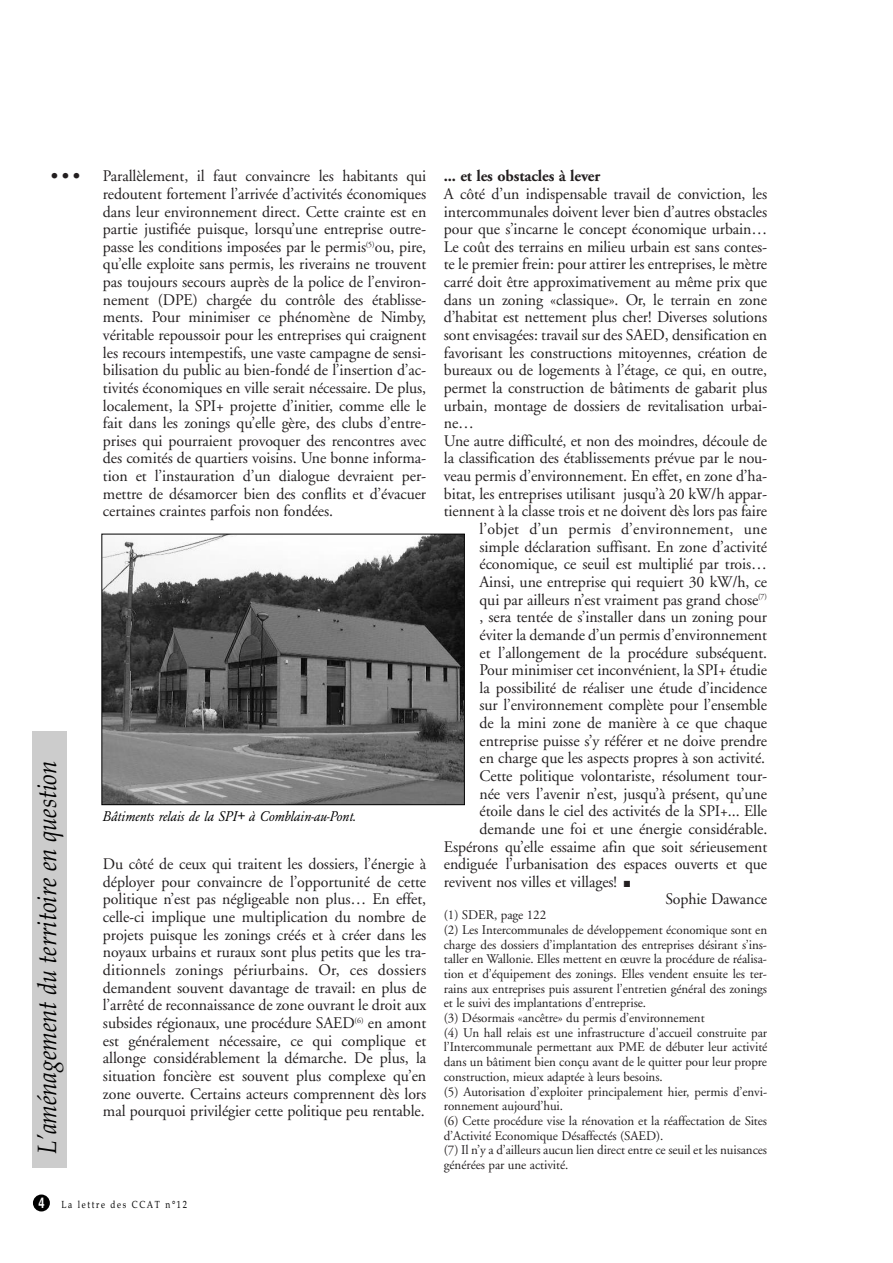
<style>
.page{position:relative;width:893px;height:1263px;background:#fff}
.page>*{position:absolute;margin:0;border:0;box-sizing:border-box;transform-origin:0 0}
.t1{font:italic 26.4px "Book Antiqua";color:#000;scale:.9 1}
.t2{font:17.7px "Helvetica";color:#231f20}
.t3{font:16.2px/17.7px "Adobe Garamond";letter-spacing:-.005em;color:#231f20;text-align:justify}
.t4{font:16.2px "Adobe Garamond";letter-spacing:.015em;color:#231f20}
.t5{font:700 16.2px "Adobe Garamond";letter-spacing:-.005em;color:#231f20}
.t6{font:italic 14.7px "Garamond";letter-spacing:-.005em;color:#000}
.t7{font:13.2px/14.7px "Adobe Garamond";letter-spacing:-.005em;color:#231f20}
.t8{font:10.35px "Book Antiqua";letter-spacing:.2em;color:#000;scale:.8 1}
.s1{font-family:"Helvetica";font-weight:700;font-size:14.7px;color:#fff}
</style>
<div class="page">
<div style="left:32px;top:731px;width:35px;height:437px;background:#ccc"></div>
<img style="left:103px;top:536px;width:360px;height:267px">
<div style="left:101px;top:534px;width:364px;height:271px;border:1px solid #000"></div>
<div style="left:33px;top:1195px;width:17px;height:16px;background:#000;border-radius:50%"></div>
<p class="t2" style="left:51px;top:170px;width:30px">•••</p>
<p class="t3" style="left:103px;top:169px;width:325px">Parallèlement, il faut convaincre les habitants qui redoutent fortement l’arrivée d’activités économiques dans leur environnement direct. Cette crainte est en partie justifiée puisque, lorsqu’une entreprise outre&shy;passe les conditions imposées par le permis<sup>(5)</sup>ou, pire, qu’elle exploite sans permis, les riverains ne trouvent pas toujours secours auprès de la police de l’environ&shy;nement (DPE) chargée du contrôle des établisse&shy;ments. Pour minimiser ce phénomène de Nimby, véritable repoussoir pour les entreprises qui craignent les recours intempestifs, une vaste campagne de sensi&shy;bilisation du public au bien-fondé de l’insertion d’ac&shy;tivités économiques en ville serait nécessaire. De plus, localement, la SPI+ projette d’initier, comme elle le fait dans les zonings qu’elle gère, des clubs d’entre&shy;prises qui pourraient provoquer des rencontres avec des comités de quartiers voisins. Une bonne informa&shy;tion et l’instauration d’un dialogue devraient per&shy;mettre de désamorcer bien des conflits et d’évacuer certaines craintes parfois non fondées.</p>
<h1 class="t1" style="left:37px;top:1154px;width:438px;rotate:-90deg">L’aménagement du territoire en question</h1>
<p class="t6" style="left:103px;top:811px;width:255px">Bâtiments relais de la SPI+ à Comblain-au-Pont.</p>
<p class="t3" style="left:103px;top:857px;width:325px">Du côté de ceux qui traitent les dossiers, l’énergie à déployer pour convaincre de l’opportunité de cette politique n’est pas négligeable non plus… En effet, celle-ci implique une multiplication du nombre de projets puisque les zonings créés et à créer dans les noyaux urbains et ruraux sont plus petits que les tra&shy;ditionnels zonings périurbains. Or, ces dossiers demandent souvent davantage de travail: en plus de l’arrêté de reconnaissance de zone ouvrant le droit aux subsides régionaux, une procédure SAED<sup>(6)</sup> en amont est généralement nécessaire, ce qui complique et allonge considérablement la démarche. De plus, la situation foncière est souvent plus complexe qu’en zone ouverte. Certains acteurs comprennent dès lors mal pourquoi privilégier cette politique peu rentable.</p>
<p class="t8" style="left:38px;top:1200px;width:187px"><span class="s1">4</span> La lettre des CCAT n°12</p>
<p class="t5" style="left:444px;top:170px;width:158px">... et les obstacles à lever</p>
<p class="t3" style="left:444px;top:186px;width:325px">A côté d’un indispensable travail de conviction, les</p>
<p class="t3" style="left:444px;top:204px;width:325px">intercommunales doivent lever bien d’autres obstacles</p>
<p class="t3" style="left:444px;top:222px;width:325px">pour que s’incarne le concept économique urbain…</p>
<p class="t3" style="left:444px;top:239px;width:325px">Le coût des terrains en milieu urbain est sans contes-</p>
<p class="t3" style="left:444px;top:257px;width:325px">te le premier frein: pour attirer les entreprises, le mètre</p>
<p class="t3" style="left:444px;top:275px;width:325px">carré doit être approximativement au même prix que</p>
<p class="t3" style="left:444px;top:292px;width:325px">dans un zoning «classique». Or, le terrain en zone</p>
<p class="t3" style="left:444px;top:310px;width:325px">d’habitat est nettement plus cher! Diverses solutions</p>
<p class="t3" style="left:444px;top:328px;width:325px">sont envisagées: travail sur des SAED, densification en</p>
<p class="t3" style="left:444px;top:345px;width:325px">favorisant les constructions mitoyennes, création de</p>
<p class="t3" style="left:444px;top:363px;width:325px">bureaux ou de logements à l’étage, ce qui, en outre,</p>
<p class="t3" style="left:444px;top:380px;width:325px">permet la construction de bâtiments de gabarit plus</p>
<p class="t3" style="left:444px;top:398px;width:325px">urbain, montage de dossiers de revitalisation urbai-</p>
<p class="t3" style="left:444px;top:416px;width:32px">ne…</p>
<p class="t3" style="left:444px;top:433px;width:325px">Une autre difficulté, et non des moindres, découle de</p>
<p class="t3" style="left:444px;top:451px;width:325px">la classification des établissements prévue par le nou-</p>
<p class="t3" style="left:444px;top:469px;width:325px">veau permis d’environnement. En effet, en zone d’ha-</p>
<p class="t3" style="left:444px;top:486px;width:325px">bitat, les entreprises utilisant jusqu’à 20 kW/h appar-</p>
<p class="t3" style="left:444px;top:504px;width:325px">tiennent à la classe trois et ne doivent dès lors pas faire</p>
<p class="t4" style="left:479px;top:522px;width:289px">l’objet d’un permis d’environnement, une</p>
<p class="t3" style="left:479px;top:539px;width:289px">simple déclaration suffisant. En zone d’activité</p>
<p class="t3" style="left:479px;top:557px;width:289px">économique, ce seuil est multiplié par trois…</p>
<p class="t3" style="left:479px;top:574px;width:289px">Ainsi, une entreprise qui requiert 30 kW/h, ce</p>
<p class="t3" style="left:479px;top:592px;width:289px">qui par ailleurs n’est vraiment pas grand chose<sup>(7)</sup></p>
<p class="t3" style="left:479px;top:610px;width:289px">, sera tentée de s’installer dans un zoning pour</p>
<p class="t3" style="left:479px;top:627px;width:289px">éviter la demande d’un permis d’environnement</p>
<p class="t3" style="left:479px;top:645px;width:289px">et l’allongement de la procédure subséquent.</p>
<p class="t3" style="left:479px;top:663px;width:289px">Pour minimiser cet inconvénient, la SPI+ étudie</p>
<p class="t3" style="left:479px;top:680px;width:289px">la possibilité de réaliser une étude d’incidence</p>
<p class="t3" style="left:479px;top:698px;width:289px">sur l’environnement complète pour l’ensemble</p>
<p class="t3" style="left:479px;top:716px;width:289px">de la mini zone de manière à ce que chaque</p>
<p class="t3" style="left:479px;top:733px;width:289px">entreprise puisse s’y référer et ne doive prendre</p>
<p class="t3" style="left:479px;top:751px;width:287px">en charge que les aspects propres à son activité.</p>
<p class="t3" style="left:479px;top:769px;width:289px">Cette politique volontariste, résolument tour-</p>
<p class="t3" style="left:479px;top:786px;width:289px">née vers l’avenir n’est, jusqu’à présent, qu’une</p>
<p class="t3" style="left:479px;top:804px;width:289px">étoile dans le ciel des activités de la SPI+... Elle</p>
<p class="t3" style="left:479px;top:821px;width:289px">demande une foi et une énergie considérable.</p>
<p class="t3" style="left:444px;top:839px;width:325px">Espérons qu’elle essaime afin que soit sérieusement</p>
<p class="t3" style="left:444px;top:857px;width:325px">endiguée l’urbanisation des espaces ouverts et que</p>
<p class="t3" style="left:444px;top:874px;width:188px">revivent nos villes et villages! ■</p>
<p class="t3" style="left:665px;top:892px;width:103px">Sophie Dawance</p>
<p class="t7" style="left:444px;top:909px;width:325px">(1) SDER, page 122<br>(2) Les Intercommunales de développement économique sont en charge des dossiers d’implantation des entreprises désirant s’ins&shy;taller en Wallonie. Elles mettent en œuvre la procédure de réalisa&shy;tion et d’équipement des zonings. Elles vendent ensuite les ter&shy;rains aux entreprises puis assurent l’entretien général des zonings et le suivi des implantations d’entreprise.<br>(3) Désormais «ancêtre» du permis d’environnement<br>(4) Un hall relais est une infrastructure d'accueil construite par l’Intercommunale permettant aux PME de débuter leur activité dans un bâtiment bien conçu avant de le quitter pour leur propre construction, mieux adaptée à leurs besoins.<br>(5) Autorisation d’exploiter principalement hier, permis d’envi&shy;ronnement aujourd’hui.<br>(6) Cette procédure vise la rénovation et la réaffectation de Sites d’Activité Economique Désaffectés (SAED).<br>(7) Il n’y a d’ailleurs aucun lien direct entre ce seuil et les nuisances générées par une activité.</p>
</div>
